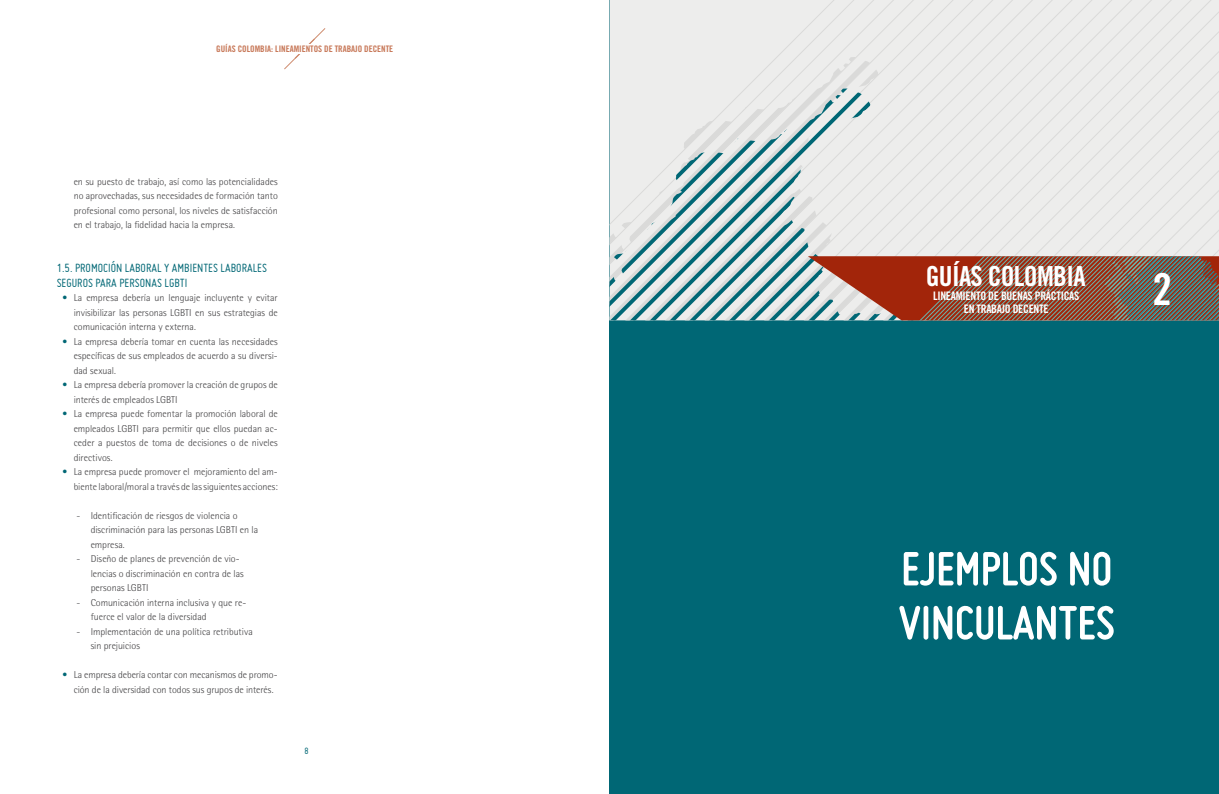
<style>
.page{position:relative;width:1219px;height:794px;background:#fff}
.page>*{position:absolute;margin:0;border:0;box-sizing:border-box;transform-origin:0 0}
.t1{font:700 50px/54px "Miso";color:#fff}
.t2{font:44px "Trade Gothic LT Std Bd Cn 20";color:#fff}
.t3{font:27.6px "Trade Gothic LT Std Bd Cn 20";letter-spacing:-.025em;color:#fff}
.t4{font:13px/14.5px "Miso";color:#006775}
.t5{font:11.7px/12.8px "Trade Gothic LT Std Bd Cn 20";letter-spacing:-.025em;color:#fff;text-align:center}
.t6{font:300 10px/14.5px "Rotis Semi Sans Std";color:#414042;text-align:justify}
.t7{font:10px "Miso";color:#006775}
.t8{font:9px "Trade Gothic LT Std Bd Cn 20";color:#c77757}
.s1{color:#006775}
.s2{color:#4e4e50}
</style>
<div class="page">
<div style="left:609px;top:0;width:610px;height:794px;background:#006775"></div>
<div style="left:609px;top:0;width:610px;height:216px;background:#ededec"></div>
<svg style="left:609px;top:57px;width:450px;height:159px;background:#ebebea"></svg>
<svg style="left:609px;top:88px;width:324px;height:128px;background:#d9e0e0"></svg>
<svg style="left:609px;top:216px;width:610px;height:104px;background:#b1a39d"></svg>
<svg style="left:284px;top:28px;width:41px;height:41px"></svg>
<div style="left:284px;top:44px;width:41px;height:10px;background:#fff"></div>
<p class="t8" style="left:216px;top:43px;width:178px">GUÍAS COLOMBIA: LINEAMIENTOS DE TRABAJO DECENTE</p>
<p class="t6" style="left:74px;top:174px;width:206px">en su puesto de trabajo, así como las potencialidades no aprovechadas, sus necesidades de formación tanto profesional como personal, los niveles de satisfacción en el trabajo, la fidelidad hacia la empresa.</p>
<h3 class="t4" style="left:57px;top:260px;width:212px">1.5. PROMOCIÓN LABORAL Y AMBIENTES LABORALES<br>SEGUROS PARA PERSONAS LGBTI</h3>
<p class="t6" style="left:74px;top:290px;width:206px;text-indent:-11px"><span class="s1">•</span> La empresa debería un lenguaje incluyente y evitar invisibilizar las personas LGBTI en sus estrategias de comunicación interna y externa.</p>
<p class="t6" style="left:74px;top:334px;width:206px;text-indent:-11px"><span class="s1">•</span> La empresa debería tomar en cuenta las necesidades específicas de sus empleados de acuerdo a su diversi&shy;dad sexual.</p>
<p class="t6" style="left:74px;top:377px;width:206px;text-indent:-11px"><span class="s1">•</span> La empresa debería promover la creación de grupos de interés de empleados LGBTI</p>
<p class="t6" style="left:74px;top:406px;width:206px;text-indent:-11px"><span class="s1">•</span> La empresa puede fomentar la promoción laboral de empleados LGBTI para permitir que ellos puedan ac&shy;ceder a puestos de toma de decisiones o de niveles directivos.</p>
<p class="t6" style="left:62px;top:464px;width:217px;text-align:right"><span class="s1">•</span> La empresa puede promover el mejoramiento del am&shy;biente laboral/moral a través de las siguientes acciones:</p>
<p class="t6" style="left:77px;top:508px;width:163px"><span class="s2">‐</span> Identificación de riesgos de violencia o</p>
<p class="t6" style="left:91px;top:522px;width:169px">discriminación para las personas LGBTI en la</p>
<p class="t6" style="left:91px;top:537px;width:36px">empresa.</p>
<p class="t6" style="left:77px;top:551px;width:165px"><span class="s2">‐</span> Diseño de planes de prevención de vio-</p>
<p class="t6" style="left:91px;top:566px;width:155px">lencias o discriminación en contra de las</p>
<p class="t6" style="left:91px;top:580px;width:59px">personas LGBTI</p>
<p class="t6" style="left:77px;top:595px;width:171px"><span class="s2">‐</span> Comunicación interna inclusiva y que re-</p>
<p class="t6" style="left:91px;top:609px;width:117px">fuerce el valor de la diversidad</p>
<p class="t6" style="left:77px;top:624px;width:178px"><span class="s2">‐</span> Implementación de una política retributiva</p>
<p class="t6" style="left:91px;top:638px;width:51px">sin prejuicios</p>
<p class="t6" style="left:74px;top:667px;width:206px;text-indent:-11px"><span class="s1">•</span> La empresa debería contar con mecanismos de promo&shy;ción de la diversidad con todos sus grupos de interés.</p>
<p class="t7" style="left:305px;top:745px;width:6px">8</p>
<h3 class="t3" style="left:926px;top:259px;width:161px">GUÍAS COLOMBIA</h3>
<p class="t5" style="left:933px;top:289px;width:148px">LINEAMIENTO DE BUENAS PRÁCTICAS<br>EN TRABAJO DECENTE</p>
<h2 class="t2" style="left:1152px;top:262px;width:21px">2</h2>
<h1 class="t1" style="left:898px;top:541px;width:218px">EJEMPLOS NO<br>VINCULANTES</h1>
</div>
